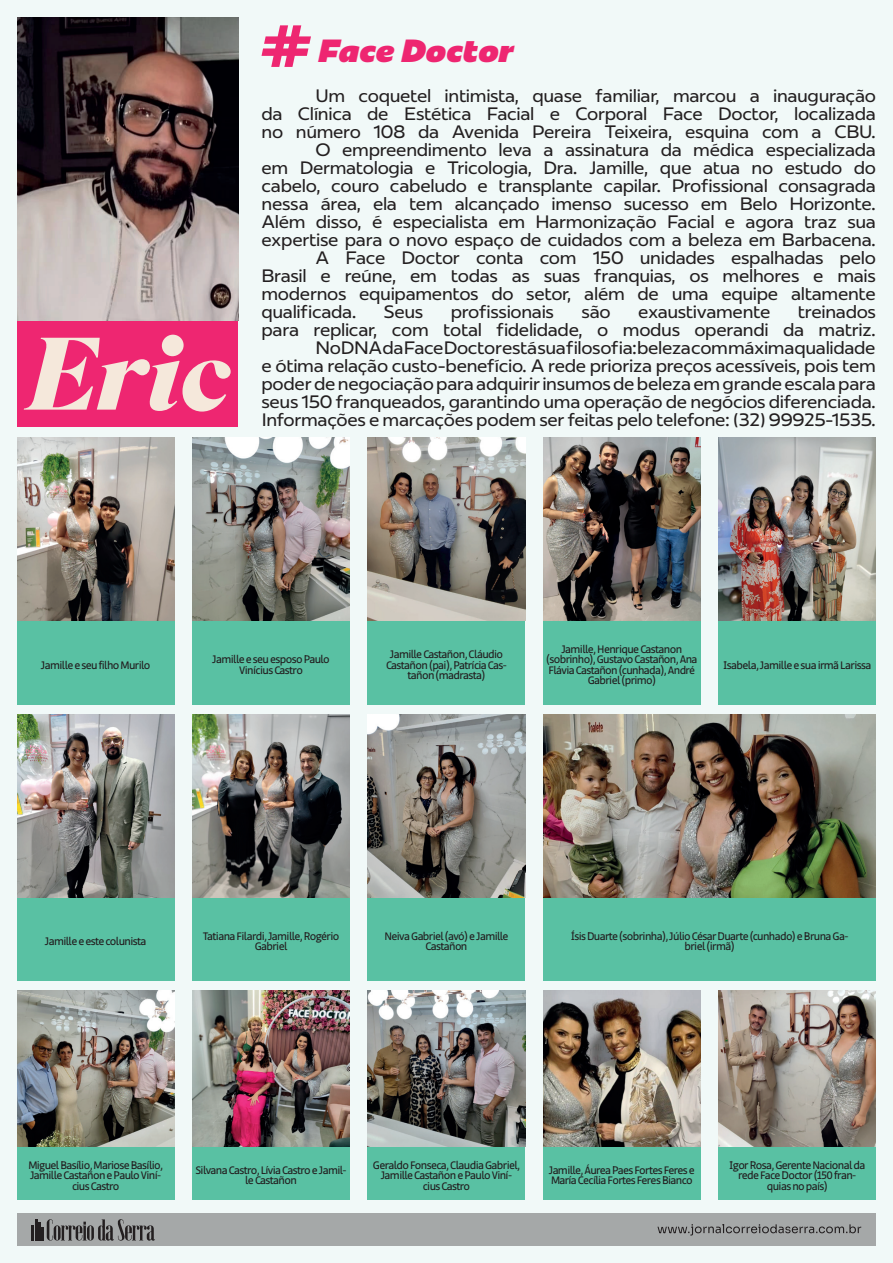
<style>
.page{position:relative;width:893px;height:1263px;background:#f1f9f8}
.page>*{position:absolute;margin:0;border:0;box-sizing:border-box;transform-origin:0 0}
.t1{font:italic 900 32.1px "Redonda";color:#ee2671}
.t2{font:18px/18px "Redonda";letter-spacing:-.02em;color:#231f20;text-align:right}
.t3{font:12px/10.5px "Jali Latin Variable";letter-spacing:-.05em;color:#231f20;text-align:center}
</style>
<div class="page">
<div style="left:17px;top:320px;width:220px;height:106px;background:#ee2671"></div>
<svg style="left:24px;top:335px;width:207px;height:77px"></svg>
<div style="left:17px;top:1214px;width:859px;height:32px;background:#a5a8a8"></div>
<svg style="left:32px;top:1219px;width:123px;height:22px"></svg>
<svg style="left:657px;top:1224px;width:204px;height:11px"></svg>
<img style="left:17px;top:17px;width:221px;height:303px">
<div style="left:17px;top:621px;width:157px;height:84px;background:#59c1a3"></div>
<div style="left:17px;top:897px;width:157px;height:84px;background:#59c1a3"></div>
<div style="left:17px;top:1147px;width:157px;height:53px;background:#59c1a3"></div>
<div style="left:368px;top:621px;width:157px;height:84px;background:#59c1a3"></div>
<div style="left:368px;top:897px;width:157px;height:84px;background:#59c1a3"></div>
<div style="left:368px;top:1147px;width:157px;height:53px;background:#59c1a3"></div>
<div style="left:192px;top:621px;width:158px;height:84px;background:#59c1a3"></div>
<div style="left:192px;top:897px;width:158px;height:84px;background:#59c1a3"></div>
<div style="left:192px;top:1147px;width:158px;height:53px;background:#59c1a3"></div>
<div style="left:543px;top:621px;width:158px;height:84px;background:#59c1a3"></div>
<div style="left:543px;top:1147px;width:158px;height:53px;background:#59c1a3"></div>
<div style="left:719px;top:621px;width:157px;height:84px;background:#59c1a3"></div>
<div style="left:543px;top:897px;width:333px;height:84px;background:#59c1a3"></div>
<div style="left:719px;top:1147px;width:157px;height:53px;background:#59c1a3"></div>
<svg style="left:261px;top:25px;width:50px;height:42px"></svg>
<img style="left:17px;top:438px;width:157px;height:183px">
<img style="left:192px;top:438px;width:158px;height:183px">
<img style="left:368px;top:438px;width:157px;height:183px">
<img style="left:543px;top:438px;width:158px;height:183px">
<img style="left:719px;top:438px;width:157px;height:183px">
<img style="left:17px;top:714px;width:157px;height:183px">
<img style="left:192px;top:714px;width:158px;height:183px">
<img style="left:368px;top:714px;width:157px;height:183px">
<img style="left:719px;top:991px;width:157px;height:156px">
<img style="left:543px;top:714px;width:333px;height:183px">
<img style="left:17px;top:991px;width:157px;height:156px">
<img style="left:192px;top:991px;width:158px;height:156px">
<img style="left:368px;top:991px;width:157px;height:156px">
<img style="left:543px;top:991px;width:158px;height:156px">
<h1 class="t1" style="left:319px;top:32px;width:197px">Face Doctor</h1>
<p class="t2" style="left:315px;top:87px;width:562px">Um coquetel intimista, quase familiar, marcou a inauguração</p>
<p class="t2" style="left:261px;top:105px;width:616px">da Clínica de Estética Facial e Corporal Face Doctor, localizada</p>
<p class="t2" style="left:261px;top:123px;width:616px">no número 108 da Avenida Pereira Teixeira, esquina com a CBU.</p>
<p class="t2" style="left:315px;top:141px;width:562px">O empreendimento leva a assinatura da médica especializada</p>
<p class="t2" style="left:261px;top:159px;width:616px">em Dermatologia e Tricologia, Dra. Jamille, que atua no estudo do</p>
<p class="t2" style="left:261px;top:177px;width:616px">cabelo, couro cabeludo e transplante capilar. Profissional consagrada</p>
<p class="t2" style="left:261px;top:195px;width:616px">nessa área, ela tem alcançado imenso sucesso em Belo Horizonte.</p>
<p class="t2" style="left:261px;top:213px;width:616px">Além disso, é especialista em Harmonização Facial e agora traz sua</p>
<p class="t2" style="left:261px;top:231px;width:616px">expertise para o novo espaço de cuidados com a beleza em Barbacena.</p>
<p class="t2" style="left:315px;top:249px;width:562px">A Face Doctor conta com 150 unidades espalhadas pelo</p>
<p class="t2" style="left:261px;top:267px;width:616px">Brasil e reúne, em todas as suas franquias, os melhores e mais</p>
<p class="t2" style="left:261px;top:285px;width:616px">modernos equipamentos do setor, além de uma equipe altamente</p>
<p class="t2" style="left:261px;top:303px;width:96px">qualificada.</p>
<p class="t2" style="left:384px;top:303px;width:41px">Seus</p>
<p class="t2" style="left:451px;top:303px;width:105px">profissionais</p>
<p class="t2" style="left:581px;top:303px;width:31px">são</p>
<p class="t2" style="left:638px;top:303px;width:134px">exaustivamente</p>
<p class="t2" style="left:261px;top:303px;width:616px">treinados<br>para replicar, com total fidelidade, o modus operandi da matriz.<br>No DNA da Face Doctor está sua filosofia: beleza com máxima qualidade<br>e ótima relação custo-benefício. A rede prioriza preços acessíveis, pois tem poder de negociação para adquirir insumos de beleza em grande escala para seus 150 franqueados, garantindo uma operação de negócios diferenciada.<br>Informações e marcações podem ser feitas pelo telefone: (32) 99925-1535.</p>
<p class="t3" style="left:41px;top:659px;width:111px">Jamille e seu filho Murilo</p>
<p class="t3" style="left:212px;top:654px;width:119px">Jamille e seu esposo Paulo<br>Vinícius Castro</p>
<p class="t3" style="left:386px;top:649px;width:122px">Jamille Castañon, Cláudio<br>Castañon (pai), Patrícia Cas&shy;tañon (madrasta)</p>
<p class="t3" style="left:546px;top:644px;width:153px">Jamille, Henrique Castanon (sobrinho), Gustavo Castañon, Ana<br>Flávia Castañon (cunhada), André<br>Gabriel (primo)</p>
<p class="t3" style="left:723px;top:659px;width:150px">Isabela, Jamille e sua irmã Larissa</p>
<p class="t3" style="left:45px;top:936px;width:103px">Jamille e este colunista</p>
<p class="t3" style="left:203px;top:931px;width:138px">Tatiana Filardi, Jamille, Rogério<br>Gabriel</p>
<p class="t3" style="left:384px;top:931px;width:126px">Neiva Gabriel (avó) e Jamille<br>Castañon</p>
<p class="t3" style="left:571px;top:931px;width:279px">Ísis Duarte (sobrinha), Júlio César Duarte (cunhado) e Bruna Ga&shy;briel (irmã)</p>
<p class="t3" style="left:28px;top:1159px;width:136px">Miguel Basílio, Mariose Basílio,<br>Jamille Castañon e Paulo Viní&shy;cius Castro</p>
<p class="t3" style="left:195px;top:1165px;width:153px">Silvana Castro, Lívia Castro e Jamil&shy;le Castañon</p>
<p class="t3" style="left:373px;top:1159px;width:149px">Geraldo Fonseca, Claudia Gabriel,<br>Jamille Castañon e Paulo Viní&shy;cius Castro</p>
<p class="t3" style="left:549px;top:1165px;width:148px;text-align:left">Jamille, Áurea Paes Fortes Feres e<br>María Cecília Fortes Feres Bianco</p>
<p class="t3" style="left:729px;top:1159px;width:138px">Igor Rosa, Gerente Nacional da rede Face Doctor (150 fran&shy;quias no país)</p>
</div>
